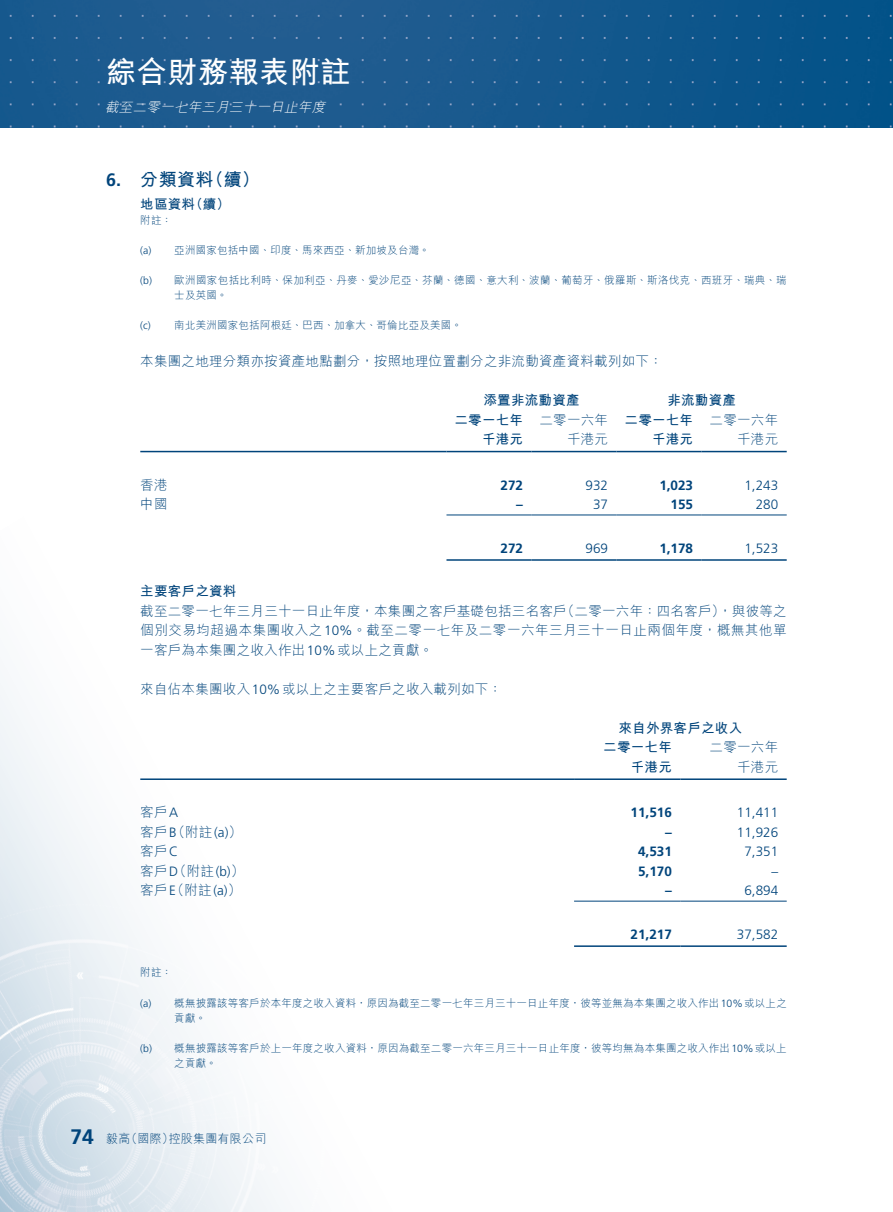
<style>
.page{position:relative;width:893px;height:1212px;background:#fff}
.page>*{position:absolute;margin:0;border:0;box-sizing:border-box;transform-origin:0 0}
.t1{font:700 30px "M Hei HK";letter-spacing:.02em;color:#fff}
.t2{font:700 21px "Frutiger LT Std";color:#00447b}
._01_H1{font:700 18px "M Hei HK";color:#00447b}
._01_H1-2{font:700 18px "Frutiger LT Std";color:#00447b}
._00_txt{font:300 13.5px/19.5px "M Hei HK";letter-spacing:.02em;color:#00447b}
._50_Table_txt{font:300 13.5px "M Hei HK";letter-spacing:.02em;color:#00447b}
._50_Table_txt-2{font:300 13.5px "Frutiger LT Std";color:#00447b}
._50_Table_txt-3{font:700 13.5px "M Hei HK";letter-spacing:.02em;color:#00447b}
._50_Table_txt-4{font:700 13.5px "Frutiger LT Std";color:#00447b}
.t3{font:italic 300 13.5px "M Hei HK";color:#fff}
._02_H2{font:700 13.5px "M Hei HK";letter-spacing:.02em;color:#00447b}
.t4{font:300 12px "M Hei HK";letter-spacing:.02em;color:#00447b}
._06_Notes{font:300 10.5px "M Hei HK";letter-spacing:.02em;color:#00447b}
._06_Notes-2{font:300 10.5px "Frutiger LT Std";color:#00447b}
.s1{font-family:"Frutiger LT Std"}
</style>
<div class="page">
<img style="left:0;top:515px;width:588px;height:697px">
<img style="left:0;top:0;width:893px;height:128px">
<hr style="left:140px;top:451px;width:306px;height:1px;background:#00447b">
<hr style="left:446px;top:451px;width:85px;height:1px;background:#00447b">
<hr style="left:531px;top:451px;width:86px;height:1px;background:#00447b">
<hr style="left:616px;top:451px;width:86px;height:1px;background:#00447b">
<hr style="left:702px;top:451px;width:85px;height:1px;background:#00447b">
<hr style="left:446px;top:514px;width:85px;height:1px;background:#00447b">
<hr style="left:531px;top:514px;width:86px;height:1px;background:#00447b">
<hr style="left:616px;top:514px;width:86px;height:1px;background:#00447b">
<hr style="left:702px;top:514px;width:85px;height:1px;background:#00447b">
<hr style="left:446px;top:559px;width:85px;height:2px;background:#00447b">
<hr style="left:531px;top:559px;width:86px;height:2px;background:#00447b">
<hr style="left:616px;top:559px;width:86px;height:2px;background:#00447b">
<hr style="left:702px;top:559px;width:85px;height:2px;background:#00447b">
<hr style="left:140px;top:778px;width:434px;height:2px;background:#00447b">
<hr style="left:574px;top:778px;width:106px;height:2px;background:#00447b">
<hr style="left:680px;top:778px;width:107px;height:2px;background:#00447b">
<hr style="left:574px;top:901px;width:106px;height:1px;background:#00447b">
<hr style="left:680px;top:901px;width:107px;height:1px;background:#00447b">
<hr style="left:574px;top:945px;width:106px;height:2px;background:#00447b">
<hr style="left:680px;top:945px;width:107px;height:2px;background:#00447b">
<h1 class="t1" style="left:106px;top:50px;width:246px">綜合財務報表附註</h1>
<p class="t3" style="left:105px;top:100px;width:224px">截至二零一七年三月三十一日止年度</p>
<p class="_01_H1-2" style="left:106px;top:169px;width:17px">6.</p>
<p class="_01_H1" style="left:206px;top:166px;width:55px">（續(</p>
<p class="_01_H1" style="left:140px;top:166px;width:75px">分類資料</p>
<p class="_02_H2" style="left:189px;top:194px;width:42px">（續(</p>
<p class="_02_H2" style="left:140px;top:194px;width:56px">地區資料</p>
<p class="_06_Notes" style="left:140px;top:214px;width:33px">附註：</p>
<p class="_06_Notes" style="left:174px;top:244px;width:257px">亞洲國家包括中國、印度、馬來西亞、新加坡及台灣。</p>
<p class="_06_Notes-2" style="left:140px;top:244px;width:13px">)a(</p>
<p class="_06_Notes-2" style="left:140px;top:274px;width:13px">)b(</p>
<p class="_06_Notes" style="left:174px;top:274px;width:614px">歐洲國家包括比利時、保加利亞、丹麥、愛沙尼亞、芬蘭、德國、意大利、波蘭、葡萄牙、俄羅斯、斯洛伐克、西班牙、瑞典、瑞</p>
<p class="_06_Notes" style="left:174px;top:289px;width:55px">士及英國。</p>
<p class="_06_Notes" style="left:174px;top:319px;width:289px">南北美洲國家包括阿根廷、巴西、加拿大、哥倫比亞及美國。</p>
<p class="_06_Notes-2" style="left:140px;top:319px;width:12px">)c(</p>
<p class="_00_txt" style="left:140px;top:351px;width:524px">本集團之地理分類亦按資產地點劃分，按照地理位置劃分之非流動資產資料載列如下：</p>
<p class="_50_Table_txt-3" style="left:483px;top:390px;width:98px">添置非流動資產</p>
<p class="_50_Table_txt-3" style="left:667px;top:390px;width:70px">非流動資產</p>
<p class="_50_Table_txt" style="left:140px;top:478px;width:29px">香港</p>
<p class="_50_Table_txt" style="left:140px;top:497px;width:29px">中國</p>
<p class="_02_H2" style="left:140px;top:581px;width:98px">主要客戶之資料</p>
<p class="_50_Table_txt-3" style="left:454px;top:410px;width:70px">二零一七年</p>
<p class="_50_Table_txt" style="left:539px;top:413px;width:70px">二零一六年</p>
<p class="_50_Table_txt-3" style="left:624px;top:410px;width:70px">二零一七年</p>
<p class="_50_Table_txt" style="left:709px;top:413px;width:70px">二零一六年</p>
<p class="_50_Table_txt-3" style="left:482px;top:429px;width:43px">千港元</p>
<p class="_50_Table_txt" style="left:567px;top:432px;width:43px">千港元</p>
<p class="_50_Table_txt-3" style="left:652px;top:429px;width:43px">千港元</p>
<p class="_50_Table_txt" style="left:737px;top:432px;width:43px">千港元</p>
<p class="_50_Table_txt-4" style="left:500px;top:477px;width:24px">272</p>
<p class="_50_Table_txt-2" style="left:585px;top:477px;width:24px">932</p>
<p class="_50_Table_txt-4" style="left:659px;top:477px;width:35px">1,023</p>
<p class="_50_Table_txt-2" style="left:744px;top:477px;width:35px">1,243</p>
<p class="_50_Table_txt-4" style="left:516px;top:496px;width:8px">–</p>
<p class="_50_Table_txt-2" style="left:593px;top:497px;width:17px">37</p>
<p class="_50_Table_txt-4" style="left:671px;top:496px;width:24px">155</p>
<p class="_50_Table_txt-2" style="left:756px;top:497px;width:24px">280</p>
<p class="_50_Table_txt-4" style="left:500px;top:540px;width:24px">272</p>
<p class="_50_Table_txt-2" style="left:585px;top:540px;width:24px">969</p>
<p class="_50_Table_txt-4" style="left:659px;top:540px;width:35px">1,178</p>
<p class="_50_Table_txt-2" style="left:744px;top:540px;width:35px">1,523</p>
<p class="_00_txt" style="left:561px;top:601px;width:227px">（二零一六年：四名客戶，）與彼等之</p>
<p class="_00_txt" style="left:140px;top:601px;width:648px">截至二零一七年三月三十一日止年度，本集團之客戶基礎包括三名客戶<br>個別交易均超過本集團收入之<span class="s1">10%</span>。截至二零一七年及二零一六年三月三十一日止兩個年度，概無其他單一客戶為本集團之收入作出<span class="s1">10%</span>或以上之貢獻。</p>
<p class="_00_txt" style="left:140px;top:679px;width:363px">來自佔本集團收入<span class="s1">10%</span>或以上之主要客戶之收入載列如下：</p>
<p class="_50_Table_txt-3" style="left:618px;top:718px;width:125px">來自外界客戶之收入</p>
<p class="_50_Table_txt" style="left:709px;top:740px;width:70px">二零一六年</p>
<p class="_50_Table_txt-3" style="left:603px;top:737px;width:70px">二零一七年</p>
<p class="_50_Table_txt-3" style="left:631px;top:757px;width:43px">千港元</p>
<p class="_50_Table_txt" style="left:737px;top:760px;width:43px">千港元</p>
<p class="_50_Table_txt" style="left:140px;top:805px;width:39px">客戶<span class="s1">A</span></p>
<p class="_50_Table_txt-4" style="left:630px;top:804px;width:43px">11,516</p>
<p class="_50_Table_txt-2" style="left:737px;top:805px;width:43px">11,411</p>
<p class="_50_Table_txt" style="left:172px;top:825px;width:72px">（附註 (<span class="s1">(a(</span></p>
<p class="_50_Table_txt" style="left:140px;top:825px;width:38px">客戶<span class="s1">B</span></p>
<p class="_50_Table_txt-4" style="left:665px;top:824px;width:8px">–</p>
<p class="_50_Table_txt-2" style="left:737px;top:824px;width:43px">11,926</p>
<p class="_50_Table_txt" style="left:140px;top:844px;width:39px">客戶<span class="s1">C</span></p>
<p class="_50_Table_txt-4" style="left:638px;top:843px;width:35px">4,531</p>
<p class="_50_Table_txt-2" style="left:744px;top:844px;width:35px">7,351</p>
<p class="_50_Table_txt" style="left:173px;top:864px;width:72px">（附註 (<span class="s1">(b(</span></p>
<p class="_50_Table_txt" style="left:140px;top:864px;width:39px">客戶<span class="s1">D</span></p>
<p class="_50_Table_txt-4" style="left:638px;top:863px;width:35px">5,170</p>
<p class="_50_Table_txt-2" style="left:771px;top:863px;width:8px">–</p>
<p class="_50_Table_txt" style="left:171px;top:883px;width:72px">（附註 (<span class="s1">(a(</span></p>
<p class="_50_Table_txt" style="left:140px;top:883px;width:37px">客戶<span class="s1">E</span></p>
<p class="_50_Table_txt-4" style="left:665px;top:882px;width:8px">–</p>
<p class="_50_Table_txt-2" style="left:744px;top:883px;width:35px">6,894</p>
<p class="_50_Table_txt-4" style="left:630px;top:926px;width:43px">21,217</p>
<p class="_50_Table_txt-2" style="left:737px;top:926px;width:43px">37,582</p>
<p class="_06_Notes" style="left:140px;top:967px;width:33px">附註：</p>
<p class="_06_Notes-2" style="left:140px;top:997px;width:13px">)a(</p>
<p class="_06_Notes-2" style="left:140px;top:1042px;width:13px">)b(</p>
<p class="_06_Notes" style="left:174px;top:997px;width:614px">概無披露該等客戶於本年度之收入資料，原因為截至二零一七年三月三十一日止年度，彼等並無為本集團之收入作出<span class="s1">10%</span>或以上之</p>
<p class="_06_Notes" style="left:174px;top:1012px;width:33px">貢獻。</p>
<p class="_06_Notes" style="left:174px;top:1042px;width:614px">概無披露該等客戶於上一年度之收入資料，原因為截至二零一六年三月三十一日止年度，彼等均無為本集團之收入作出<span class="s1">10%</span>或以上</p>
<p class="_06_Notes" style="left:174px;top:1057px;width:44px">之貢獻。</p>
<h2 class="t2" style="left:70px;top:1125px;width:25px">74</h2>
<p class="t4" style="left:106px;top:1132px;width:26px">毅高</p>
<p class="t4" style="left:125px;top:1132px;width:50px">（國際）</p>
<p class="t4" style="left:169px;top:1132px;width:99px">控股集團有限公司</p>
</div>
